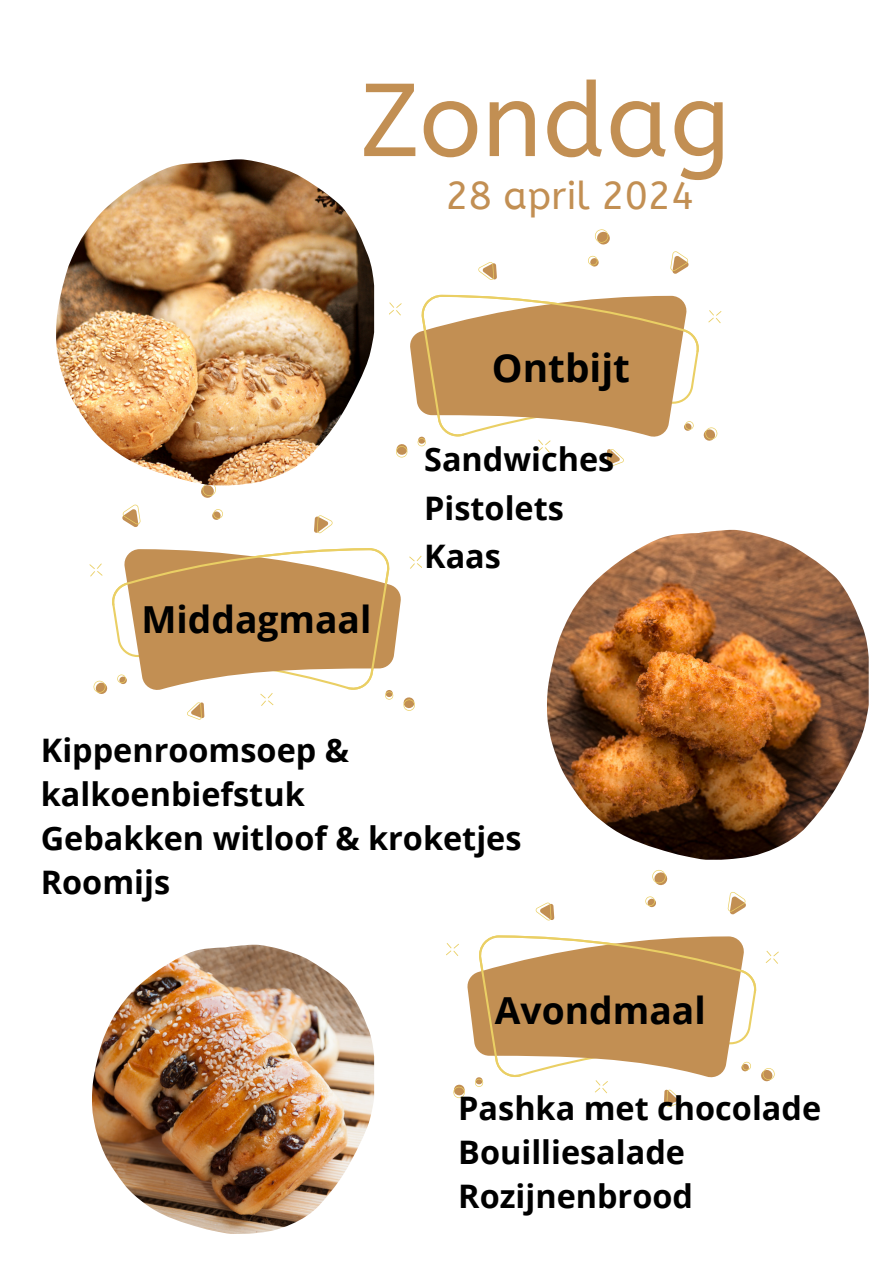
<style>
.page{position:relative;width:894px;height:1264px;background:#fff}
.page>*{position:absolute;margin:0;border:0;box-sizing:border-box;transform-origin:0 0}
.t1{font:103.35px "A Bee Zee";color:#c28f53}
.t2{font:38.7px "A Bee Zee";color:#c28f53}
.t3{font:700 38.7px "Open Sans";color:#000}
.t4{font:700 37.2px "Open Sans";color:#000}
.t5{font:700 32.4px/43.8px "Open Sans";color:#000}
</style>
<div class="page">
<svg style="left:590px;top:258px;width:8px;height:9px"></svg>
<svg style="left:588px;top:256px;width:9px;height:9px"></svg>
<svg style="left:595px;top:229px;width:15px;height:16px"></svg>
<svg style="left:478px;top:262px;width:19px;height:18px"></svg>
<svg style="left:670px;top:251px;width:18px;height:23px"></svg>
<svg style="left:389px;top:295px;width:332px;height:171px"></svg>
<svg style="left:645px;top:896px;width:10px;height:10px"></svg>
<svg style="left:652px;top:870px;width:15px;height:15px"></svg>
<svg style="left:535px;top:902px;width:19px;height:18px"></svg>
<svg style="left:727px;top:892px;width:19px;height:23px"></svg>
<svg style="left:446px;top:935px;width:332px;height:171px"></svg>
<svg style="left:212px;top:511px;width:9px;height:9px"></svg>
<svg style="left:213px;top:509px;width:10px;height:9px"></svg>
<svg style="left:201px;top:485px;width:15px;height:13px"></svg>
<svg style="left:314px;top:515px;width:18px;height:18px"></svg>
<svg style="left:122px;top:504px;width:19px;height:23px"></svg>
<svg style="left:89px;top:548px;width:333px;height:171px"></svg>
<img style="left:56px;top:159px;width:318px;height:326px">
<img style="left:547px;top:530px;width:321px;height:329px">
<img style="left:92px;top:944px;width:282px;height:289px">
<p class="t1" style="left:360px;top:61px;width:372px">Zondag</p>
<p class="t2" style="left:445px;top:173px;width:250px">28 april 2024</p>
<p class="t3" style="left:492px;top:341px;width:139px">Ontbijt</p>
<p class="t4" style="left:141px;top:593px;width:231px">Middagmaal</p>
<h1 class="t5" style="left:424px;top:437px;width:192px">Sandwiches</h1>
<p class="t5" style="left:424px;top:485px;width:141px">Pistolets</p>
<p class="t5" style="left:424px;top:534px;width:78px">Kaas</p>
<p class="t5" style="left:41px;top:727px;width:309px">Kippenroomsoep &amp; kalkoenbiefstuk</p>
<h1 class="t5" style="left:41px;top:815px;width:482px">Gebakken witloof &amp; kroketjes</h1>
<p class="t5" style="left:41px;top:859px;width:131px">Roomijs</p>
<h1 class="t4" style="left:494px;top:984px;width:212px">Avondmaal</h1>
<p class="t5" style="left:458px;top:1085px;width:364px">Pashka met chocolade</p>
<p class="t5" style="left:458px;top:1129px;width:228px">Bouilliesalade</p>
<p class="t5" style="left:458px;top:1173px;width:236px">Rozijnenbrood</p>
</div>
